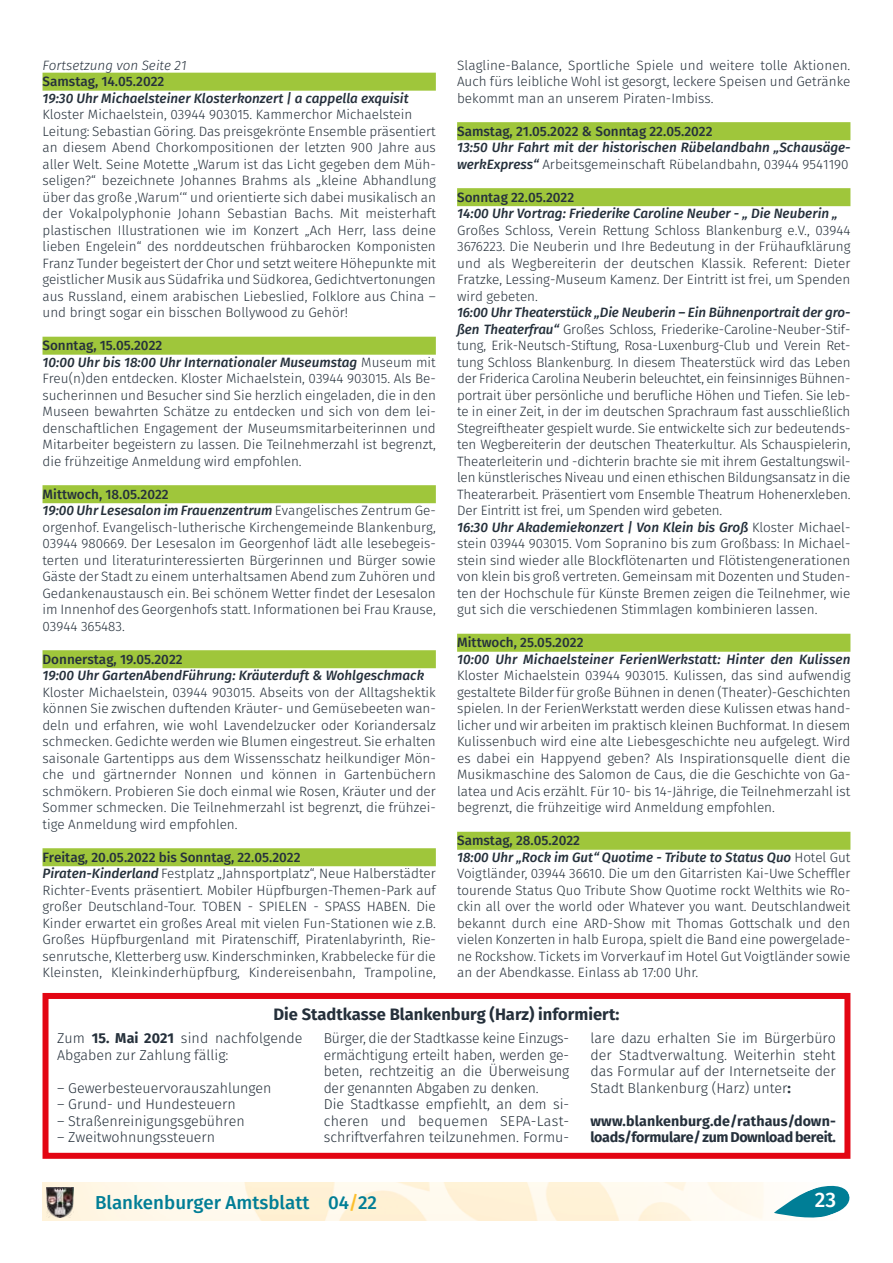
<style>
.page{position:relative;width:893px;height:1263px;background:#fff}
.page>*{position:absolute;margin:0;border:0;box-sizing:border-box;transform-origin:0 0}
.t1{font:500 21px "Fira Sans";color:#fff}
.t2{font:500 18.75px "Fira Sans";color:#007e96}
.t3{font:700 16.5px "Fira Sans";color:#25303b}
.t4{font:300 14.25px/16.5px "Fira Sans";color:#25303b}
.t5{font:700 14.25px/16.5px "Fira Sans";letter-spacing:-.02em;color:#25303b}
.t6{font:300 13.5px/16.5px "Fira Sans";color:#25303b}
.t7{font:italic 500 13.5px/16.5px "Fira Sans";color:#25303b}
.t8{font:500 13.5px "Fira Sans";color:#25303b}
.t9{font:italic 300 13.5px "Fira Sans";color:#25303b}
.s1{font-weight:500}
.s2{font-weight:500;font-style:italic}
.s3{font-weight:300;font-style:normal}
.s4{font-weight:700}
.s5{color:#fcbf2c}
</style>
<div class="page">
<img style="left:43px;top:1182px;width:721px;height:38px">
<svg style="left:774px;top:1185px;width:76px;height:33px"></svg>
<img style="left:47px;top:1187px;width:27px;height:30px">
<div style="left:43px;top:993px;width:807px;height:166px;border:6px solid #e30613"></div>
<div style="left:43px;top:73px;width:393px;height:18px;background:#9fc63b"></div>
<div style="left:43px;top:337px;width:393px;height:18px;background:#9fc63b"></div>
<div style="left:43px;top:485px;width:393px;height:18px;background:#9fc63b"></div>
<div style="left:43px;top:650px;width:393px;height:18px;background:#9fc63b"></div>
<div style="left:43px;top:848px;width:393px;height:18px;background:#9fc63b"></div>
<div style="left:457px;top:122px;width:393px;height:18px;background:#9fc63b"></div>
<div style="left:457px;top:188px;width:393px;height:18px;background:#9fc63b"></div>
<div style="left:457px;top:634px;width:393px;height:18px;background:#9fc63b"></div>
<div style="left:457px;top:832px;width:393px;height:18px;background:#9fc63b"></div>
<p class="t9" style="left:43px;top:55px;width:146px">Fortsetzung von Seite 21</p>
<p class="t8" style="left:43px;top:72px;width:123px">Samstag, 14.05.2022</p>
<p class="t7" style="left:43px;top:91px;width:368px">19:30 Uhr Michaelsteiner Klosterkonzert | a cappella exquisit</p>
<p class="t6" style="left:43px;top:107px;width:395px">Kloster Michaelstein, 03944 903015. Kammerchor Michaelstein Leitung: Sebastian Göring. Das preisgekrönte Ensemble präsentiert an diesem Abend Chorkompositionen der letzten 900 Jahre aus aller Welt. Seine Motette „Warum ist das Licht gegeben dem Müh&shy;seligen?“ bezeichnete Johannes Brahms als „kleine Abhandlung über das große ‚Warum‘“ und orientierte sich dabei musikalisch an der Vokalpolyphonie Johann Sebastian Bachs. Mit meisterhaft plastischen Illustrationen wie im Konzert „Ach Herr, lass deine lieben Engelein“ des norddeutschen frühbarocken Komponisten Franz Tunder begeistert der Chor und setzt weitere Höhepunkte mit geistlicher Musik aus Südafrika und Südkorea, Gedichtvertonungen aus Russland, einem arabischen Liebeslied, Folklore aus China – und bringt sogar ein bisschen Bollywood zu Gehör!</p>
<p class="t6" style="left:43px;top:338px;width:395px"><span class="s1">Sonntag, 15.05.2022<br></span><span class="s2">10:00 Uhr bis 18:00 Uhr Internationaler Museumstag</span> Museum mit Freu(n)den entdecken. Kloster Michaelstein, 03944 903015. Als Be&shy;sucherinnen und Besucher sind Sie herzlich eingeladen, die in den Museen bewahrten Schätze zu entdecken und sich von dem lei&shy;denschaftlichen Engagement der Museumsmitarbeiterinnen und Mitarbeiter begeistern zu lassen. Die Teilnehmerzahl ist begrenzt, die frühzeitige Anmeldung wird empfohlen.</p>
<p class="t6" style="left:43px;top:487px;width:395px"><span class="s1">Mittwoch, 18.05.2022<br></span><span class="s2">19:00 Uhr Lesesalon im Frauenzentrum</span> Evangelisches Zentrum Ge&shy;orgenhof. Evangelisch-lutherische Kirchengemeinde Blankenburg, 03944 980669. Der Lesesalon im Georgenhof lädt alle lesebegeis&shy;terten und literaturinteressierten Bürgerinnen und Bürger sowie Gäste der Stadt zu einem unterhaltsamen Abend zum Zuhören und Gedankenaustausch ein. Bei schönem Wetter findet der Lesesalon im Innenhof des Georgenhofs statt. Informationen bei Frau Krause, 03944 365483.</p>
<p class="t8" style="left:43px;top:649px;width:142px">Donnerstag, 19.05.2022</p>
<p class="t7" style="left:43px;top:668px;width:383px">19:00 Uhr GartenAbendFührung: Kräuterduft &amp; Wohlgeschmack</p>
<p class="t6" style="left:43px;top:685px;width:395px;text-align:justify">Kloster Michaelstein, 03944 903015. Abseits von der Alltagshektik können Sie zwischen duftenden Kräuter- und Gemüsebeeten wan&shy;deln und erfahren, wie wohl Lavendelzucker oder Koriandersalz schmecken. Gedichte werden wie Blumen eingestreut. Sie erhalten saisonale Gartentipps aus dem Wissensschatz heilkundiger Mön&shy;che und gärtnernder Nonnen und können in Gartenbüchern schmökern. Probieren Sie doch einmal wie Rosen, Kräuter und der Sommer schmecken. Die Teilnehmerzahl ist begrenzt, die frühzei&shy;tige Anmeldung wird empfohlen.</p>
<p class="t6" style="left:43px;top:850px;width:395px"><span class="s1">Freitag, 20.05.2022 bis Sonntag, 22.05.2022<br></span><span class="s2">Piraten-Kinderland</span> Festplatz „Jahnsportplatz“, Neue Halberstädter Richter-Events präsentiert. Mobiler Hüpfburgen-Themen-Park auf großer Deutschland-Tour. TOBEN - SPIELEN - SPASS HABEN. Die Kinder erwartet ein großes Areal mit vielen Fun-Stationen wie z.B.<br>Großes Hüpfburgenland mit Piratenschiff, Piratenlabyrinth, Rie&shy;senrutsche, Kletterberg usw. Kinderschminken, Krabbelecke für die Kleinsten, Kleinkinderhüpfburg, Kindereisenbahn, Trampoline,</p>
<p class="t6" style="left:457px;top:58px;width:395px;text-align:justify">Slagline-Balance, Sportliche Spiele und weitere tolle Aktionen.<br>Auch fürs leibliche Wohl ist gesorgt, leckere Speisen und Getränke bekommt man an unserem Piraten-Imbiss.</p>
<p class="t8" style="left:457px;top:121px;width:257px">Samstag, 21.05.2022 &amp; Sonntag 22.05.2022</p>
<p class="t7" style="left:457px;top:140px;width:395px">13:50 Uhr Fahrt mit der historischen Rübelandbahn „Schausäge&shy;werkExpress“ <span class="s3">Arbeitsgemeinschaft Rübelandbahn, 03944 9541190</span></p>
<p class="t8" style="left:457px;top:187px;width:119px">Sonntag 22.05.2022</p>
<p class="t7" style="left:457px;top:206px;width:382px">14:00 Uhr Vortrag: Friederike Caroline Neuber - „ Die Neuberin „</p>
<p class="t6" style="left:457px;top:223px;width:395px;text-align:justify">Großes Schloss, Verein Rettung Schloss Blankenburg e.V., 03944<br>3676223. Die Neuberin und Ihre Bedeutung in der Frühaufklärung und als Wegbereiterin der deutschen Klassik. Referent: Dieter Fratzke, Lessing-Museum Kamenz. Der Eintritt ist frei, um Spenden wird gebeten.</p>
<p class="t6" style="left:457px;top:305px;width:395px"><span class="s2">16:00 Uhr Theaterstück „Die Neuberin – Ein Bühnenportrait der gro&shy;ßen Theaterfrau“</span> Großes Schloss, Friederike-Caroline-Neuber-Stif&shy;tung, Erik-Neutsch-Stiftung, Rosa-Luxenburg-Club und Verein Ret&shy;tung Schloss Blankenburg. In diesem Theaterstück wird das Leben der Friderica Carolina Neuberin beleuchtet, ein feinsinniges Bühnen&shy;portrait über persönliche und berufliche Höhen und Tiefen. Sie leb&shy;te in einer Zeit, in der im deutschen Sprachraum fast ausschließlich Stegreiftheater gespielt wurde. Sie entwickelte sich zur bedeutends&shy;ten Wegbereiterin der deutschen Theaterkultur. Als Schauspielerin, Theaterleiterin und -dichterin brachte sie mit ihrem Gestaltungswil&shy;len künstlerisches Niveau und einen ethischen Bildungsansatz in die Theaterarbeit. Präsentiert vom Ensemble Theatrum Hohenerxleben.<br>Der Eintritt ist frei, um Spenden wird gebeten.<br><span class="s2">16:30 Uhr Akademiekonzert | Von Klein bis Groß</span> Kloster Michael&shy;stein 03944 903015. Vom Sopranino bis zum Großbass: In Michael&shy;stein sind wieder alle Blockflötenarten und Flötistengenerationen von klein bis groß vertreten. Gemeinsam mit Dozenten und Studen&shy;ten der Hochschule für Künste Bremen zeigen die Teilnehmer, wie gut sich die verschiedenen Stimmlagen kombinieren lassen.</p>
<p class="t8" style="left:457px;top:633px;width:128px">Mittwoch, 25.05.2022</p>
<p class="t7" style="left:457px;top:652px;width:395px">10:00 Uhr Michaelsteiner FerienWerkstatt: Hinter den Kulissen</p>
<p class="t6" style="left:457px;top:668px;width:395px;text-align:justify">Kloster Michaelstein 03944 903015. Kulissen, das sind aufwendig gestaltete Bilder für große Bühnen in denen (Theater)-Geschichten spielen. In der FerienWerkstatt werden diese Kulissen etwas hand&shy;licher und wir arbeiten im praktisch kleinen Buchformat. In diesem Kulissenbuch wird eine alte Liebesgeschichte neu aufgelegt. Wird es dabei ein Happyend geben? Als Inspirationsquelle dient die Musikmaschine des Salomon de Caus, die die Geschichte von Ga&shy;latea und Acis erzählt. Für 10- bis 14-Jährige, die Teilnehmerzahl ist begrenzt, die frühzeitige wird Anmeldung empfohlen.</p>
<p class="t6" style="left:457px;top:833px;width:395px"><span class="s1">Samstag, 28.05.2022<br></span><span class="s2">18:00 Uhr „Rock im Gut“ Quotime - Tribute to Status Quo</span> Hotel Gut Voigtländer, 03944 36610. Die um den Gitarristen Kai-Uwe Scheffler tourende Status Quo Tribute Show Quotime rockt Welthits wie Ro&shy;ckin all over the world oder Whatever you want. Deutschlandweit bekannt durch eine ARD-Show mit Thomas Gottschalk und den vielen Konzerten in halb Europa, spielt die Band eine powergelade&shy;ne Rockshow. Tickets im Vorverkauf im Hotel Gut Voigtländer sowie an der Abendkasse. Einlass ab 17:00 Uhr.</p>
<p class="t3" style="left:274px;top:1003px;width:347px">Die Stadtkasse Blankenburg (Harz) informiert:</p>
<p class="t4" style="left:57px;top:1031px;width:247px">Zum <span class="s4">15. Mai 2021</span> sind nachfolgende<br>Abgaben zur Zahlung fällig:</p>
<p class="t4" style="left:57px;top:1081px;width:216px">– Gewerbesteuervorauszahlungen</p>
<p class="t4" style="left:57px;top:1097px;width:180px">– Grund- und Hundesteuern</p>
<p class="t4" style="left:57px;top:1114px;width:189px">– Straßenreinigungsgebühren</p>
<p class="t4" style="left:57px;top:1130px;width:160px">– Zweitwohnungssteuern</p>
<p class="t4" style="left:324px;top:1031px;width:247px">Bürger, die der Stadtkasse keine Einzugs&shy;ermächtigung erteilt haben, werden ge&shy;beten, rechtzeitig an die Überweisung der genannten Abgaben zu denken.<br>Die Stadtkasse empfiehlt, an dem si&shy;cheren und bequemen SEPA-Last&shy;schriftverfahren teilzunehmen. Formu-</p>
<p class="t4" style="left:590px;top:1031px;width:247px;text-align:justify">lare dazu erhalten Sie im Bürgerbüro der Stadtverwaltung. Weiterhin steht das Formular auf der Internetseite der Stadt Blankenburg (Harz) unter<span class="s4">:</span></p>
<p class="t5" style="left:590px;top:1114px;width:247px">www.blankenburg.de/rathaus/down&shy;loads/formulare/ zum Download bereit.</p>
<h2 class="t2" style="left:95px;top:1189px;width:283px">Blankenburger Amtsblatt 04<span class="s5">/</span>22</h2>
<h1 class="t1" style="left:815px;top:1185px;width:23px">23</h1>
</div>
